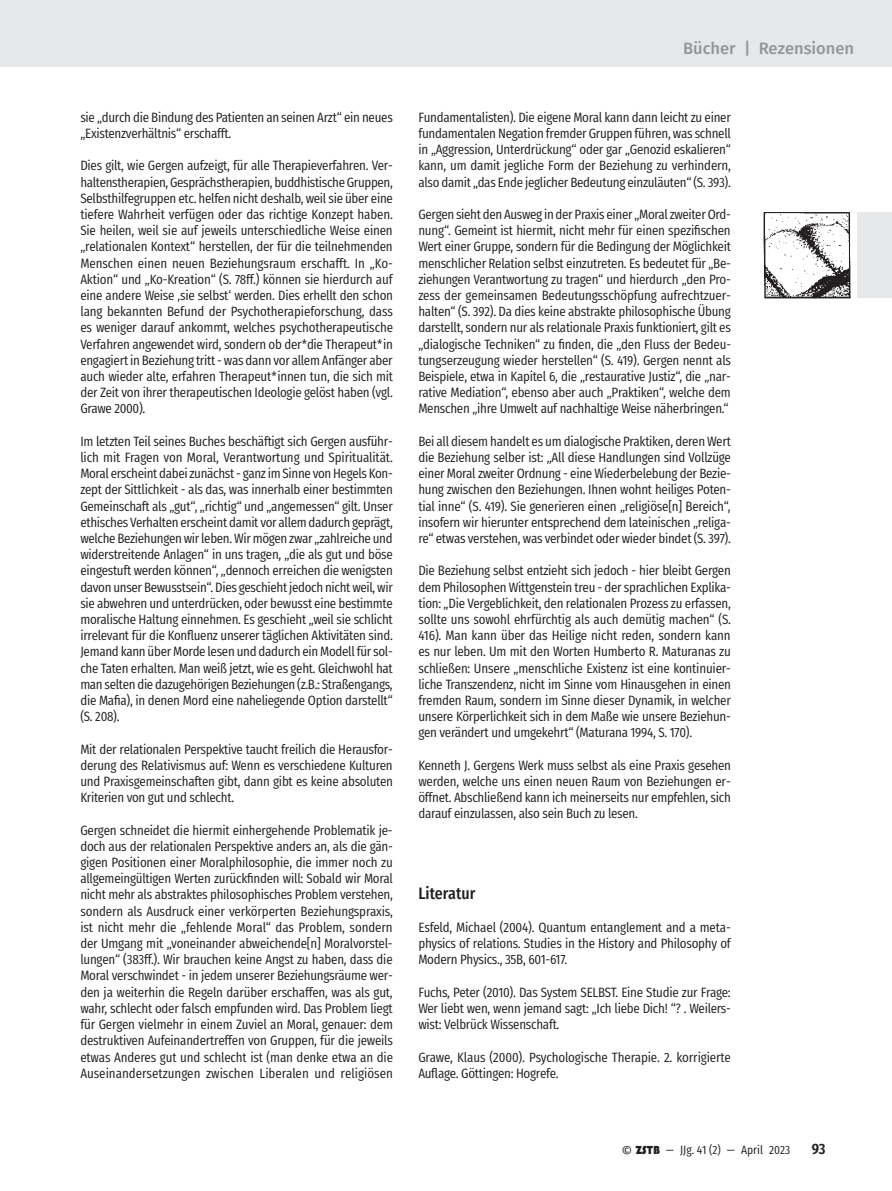
<style>
.page{position:relative;width:892px;height:1191px;background:#fff}
.page>*{position:absolute;margin:0;border:0;box-sizing:border-box;transform-origin:0 0}
.t1{font:500 16.5px "Fira Sans";color:#939598}
.t2{font:500 16.5px "Fira Sans Condensed";color:#231f20}
.t3{font:600 15px "Fira Sans Condensed";color:#231f20}
.t4{font:13.5px/16.2px "Fira Sans Condensed";letter-spacing:-.02em;color:#231f20;text-align:justify}
.t5{font:12px "Fira Sans Condensed";color:#231f20}
.s1{font-family:"Fira Sans";font-size:13.5px}
.s2{font-family:"Bauhaus 93"}
</style>
<div class="page">
<div style="left:0;top:0;width:892px;height:67px;background:#e6e7e9"></div>
<div style="left:789px;top:212px;width:103px;height:86px;background:#e6e7e9"></div>
<img style="left:763px;top:212px;width:93px;height:87px">
<p class="t4" style="left:80px;top:108px;width:314px">sie „durch die Bindung des Patienten an seinen Arzt“ ein neues „Existenzverhältnis“ erschafft.</p>
<p class="t4" style="left:80px;top:156px;width:314px">Dies gilt, wie Gergen aufzeigt, für alle Therapieverfahren. Ver&shy;haltenstherapien, Gesprächstherapien, buddhistische Gruppen, Selbsthilfegruppen etc. helfen nicht deshalb, weil sie über eine tiefere Wahrheit verfügen oder das richtige Konzept haben.<br>Sie heilen, weil sie auf jeweils unterschiedliche Weise einen „relationalen Kontext“ herstellen, der für die teilnehmenden Menschen einen neuen Beziehungsraum erschafft. In „Ko-Aktion“ und „Ko-Kreation“ (S. 78ff.) können sie hierdurch auf eine andere Weise ‚sie selbst‘ werden. Dies erhellt den schon lang bekannten Befund der Psychotherapieforschung, dass es weniger darauf ankommt, welches psychotherapeutische Verfahren angewendet wird, sondern ob der*die Therapeut*in engagiert in Beziehung tritt - was dann vor allem Anfänger aber auch wieder alte, erfahren Therapeut*innen tun, die sich mit der Zeit von ihrer therapeutischen Ideologie gelöst haben (vgl.<br>Grawe 2000).</p>
<p class="t4" style="left:80px;top:432px;width:314px">Im letzten Teil seines Buches beschäftigt sich Gergen ausführ&shy;lich mit Fragen von Moral, Verantwortung und Spiritualität.<br>Moral erscheint dabei zunächst - ganz im Sinne von Hegels Kon&shy;zept der Sittlichkeit - als das, was innerhalb einer bestimmten Gemeinschaft als „gut“, „richtig“ und „angemessen“ gilt. Unser ethisches Verhalten erscheint damit vor allem dadurch geprägt, welche Beziehungen wir leben. Wir mögen zwar „zahlreiche und widerstreitende Anlagen“ in uns tragen, „die als gut und böse eingestuft werden können“, „dennoch erreichen die wenigsten davon unser Bewusstsein“. Dies geschieht jedoch nicht weil, wir sie abwehren und unterdrücken, oder bewusst eine bestimmte moralische Haltung einnehmen. Es geschieht „weil sie schlicht irrelevant für die Konfluenz unserer täglichen Aktivitäten sind.<br>Jemand kann über Morde lesen und dadurch ein Modell für sol&shy;che Taten erhalten. Man weiß jetzt, wie es geht. Gleichwohl hat man selten die dazugehörigen Beziehungen (z.B.: Straßengangs, die Mafia), in denen Mord eine naheliegende Option darstellt“ (S. 208).</p>
<p class="t4" style="left:80px;top:739px;width:314px">Mit der relationalen Perspektive taucht freilich die Herausfor&shy;derung des Relativismus auf: Wenn es verschiedene Kulturen und Praxisgemeinschaften gibt, dann gibt es keine absoluten Kriterien von gut und schlecht.</p>
<p class="t4" style="left:80px;top:820px;width:314px">Gergen schneidet die hiermit einhergehende Problematik je&shy;doch aus der relationalen Perspektive anders an, als die gän&shy;gigen Positionen einer Moralphilosophie, die immer noch zu allgemeingültigen Werten zurückfinden will: Sobald wir Moral nicht mehr als abstraktes philosophisches Problem verstehen, sondern als Ausdruck einer verkörperten Beziehungspraxis, ist nicht mehr die „fehlende Moral“ das Problem, sondern der Umgang mit „voneinander abweichende[n] Moralvorstel&shy;lungen“ (383ff.). Wir brauchen keine Angst zu haben, dass die Moral verschwindet - in jedem unserer Beziehungsräume wer&shy;den ja weiterhin die Regeln darüber erschaffen, was als gut, wahr, schlecht oder falsch empfunden wird. Das Problem liegt für Gergen vielmehr in einem Zuviel an Moral, genauer: dem destruktiven Aufeinandertreffen von Gruppen, für die jeweils etwas Anderes gut und schlecht ist (man denke etwa an die Auseinandersetzungen zwischen Liberalen und religiösen</p>
<p class="t1" style="left:683px;top:35px;width:173px">Bücher | Rezensionen</p>
<p class="t4" style="left:418px;top:108px;width:314px">Fundamentalisten). Die eigene Moral kann dann leicht zu einer fundamentalen Negation fremder Gruppen führen, was schnell in „Aggression, Unterdrückung“ oder gar „Genozid eskalieren“ kann, um damit jegliche Form der Beziehung zu verhindern, also damit „das Ende jeglicher Bedeutung einzuläuten“ (S. 393).</p>
<p class="t4" style="left:418px;top:205px;width:314px">Gergen sieht den Ausweg in der Praxis einer „Moral zweiter Ord&shy;nung“. Gemeint ist hiermit, nicht mehr für einen spezifischen Wert einer Gruppe, sondern für die Bedingung der Möglichkeit menschlicher Relation selbst einzutreten. Es bedeutet für „Be&shy;ziehungen Verantwortung zu tragen“ und hierdurch „den Pro&shy;zess der gemeinsamen Bedeutungsschöpfung aufrechtzuer&shy;halten“ (S. 392). Da dies keine abstrakte philosophische Übung darstellt, sondern nur als relationale Praxis funktioniert, gilt es „dialogische Techniken“ zu finden, die „den Fluss der Bedeu&shy;tungserzeugung wieder herstellen“ (S. 419). Gergen nennt als Beispiele, etwa in Kapitel 6, die „restaurative Justiz“, die „nar&shy;rative Mediation“, ebenso aber auch „Praktiken“, welche dem Menschen „ihre Umwelt auf nachhaltige Weise näherbringen.“</p>
<p class="t4" style="left:418px;top:432px;width:314px">Bei all diesem handelt es um dialogische Praktiken, deren Wert die Beziehung selber ist: „All diese Handlungen sind Vollzüge einer Moral zweiter Ordnung - eine Wiederbelebung der Bezie&shy;hung zwischen den Beziehungen. Ihnen wohnt heiliges Poten&shy;tial inne“ (S. 419). Sie generieren einen „religiöse[n] Bereich“, insofern wir hierunter entsprechend dem lateinischen „religa&shy;re“ etwas verstehen, was verbindet oder wieder bindet (S. 397).</p>
<p class="t4" style="left:418px;top:561px;width:314px">Die Beziehung selbst entzieht sich jedoch - hier bleibt Gergen dem Philosophen Wittgenstein treu - der sprachlichen Explika&shy;tion: „Die Vergeblichkeit, den relationalen Prozess zu erfassen, sollte uns sowohl ehrfürchtig als auch demütig machen“ (S.<br>416). Man kann über das Heilige nicht reden, sondern kann es nur leben. Um mit den Worten Humberto R. Maturanas zu schließen: Unsere „menschliche Existenz ist eine kontinuier&shy;liche Transzendenz, nicht im Sinne vom Hinausgehen in einen fremden Raum, sondern im Sinne dieser Dynamik, in welcher unsere Körperlichkeit sich in dem Maße wie unsere Beziehun&shy;gen verändert und umgekehrt“ (Maturana 1994, S. 170).</p>
<p class="t4" style="left:418px;top:756px;width:314px">Kenneth J. Gergens Werk muss selbst als eine Praxis gesehen werden, welche uns einen neuen Raum von Beziehungen er&shy;öffnet. Abschließend kann ich meinerseits nur empfehlen, sich darauf einzulassen, also sein Buch zu lesen.</p>
<p class="t2" style="left:418px;top:878px;width:59px">Literatur</p>
<p class="t4" style="left:418px;top:918px;width:314px">Esfeld, Michael (2004). Quantum entanglement and a meta&shy;physics of relations. Studies in the History and Philosophy of Modern Physics., 35B, 601-617.</p>
<p class="t4" style="left:418px;top:982px;width:314px">Fuchs, Peter (2010). Das System SELBST. Eine Studie zur Frage:<br>Wer liebt wen, wenn jemand sagt: „Ich liebe Dich! “? . Weilers&shy;wist: Velbrück Wissenschaft.</p>
<p class="t4" style="left:418px;top:1047px;width:314px">Grawe, Klaus (2000). Psychologische Therapie. 2. korrigierte<br>Auflage. Göttingen: Hogrefe.</p>
<p class="t5" style="left:622px;top:1139px;width:170px"><span class="s1">©</span> <span class="s2">ZSTB</span> — JJg. 41 (2) — April 2023</p>
<p class="t3" style="left:812px;top:1135px;width:15px">93</p>
</div>
